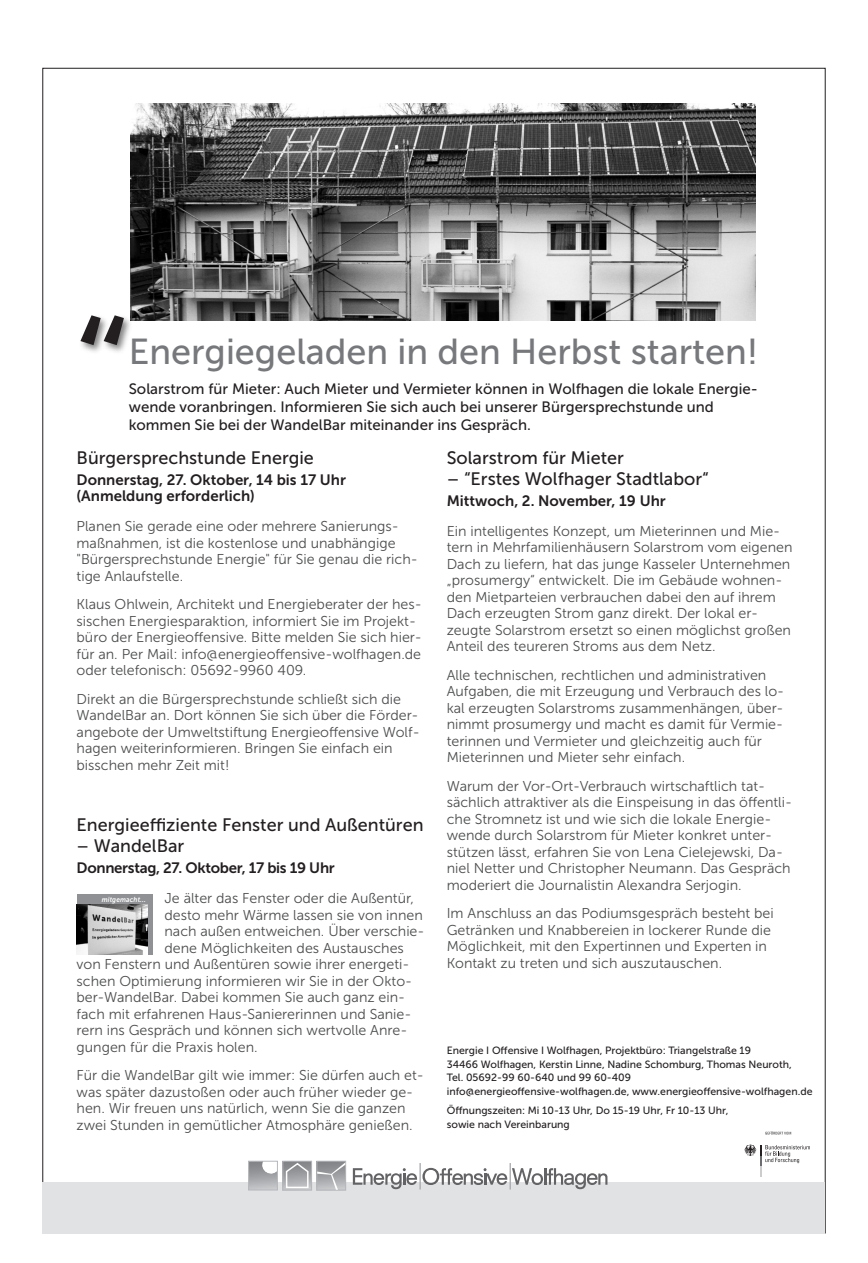
<style>
.page{position:relative;width:868px;height:1263px;background:#fff}
.page>*{position:absolute;margin:0;border:0;box-sizing:border-box;transform-origin:0 0}
.t1{font:800 97.35px "Neuzeit S";color:#231f20}
.t2{font:36px "Museo Sans 500";color:#76787b}
.t3{font:18px "Museo Sans 500";color:#231f20}
.t4{font:15px/18px "Museo Sans 500";color:#231f20}
.t5{font:15px/16.5px "Museo Sans 700";color:#231f20}
.t6{font:15px "Museo Sans 700";letter-spacing:-.02em;color:#231f20}
.t7{font:14.25px/16.5px "Museo Sans 300";color:#4b4c4d}
.t8{font:10.5px/13.5px "Museo Sans 500";color:#231f20}
.t9{font:italic 7.2px "Museo Sans 700";letter-spacing:.025em;color:#fff;scale:.9 1}
</style>
<div class="page">
<div style="left:43px;top:1182px;width:782px;height:51px;background:#e1e2e4"></div>
<svg style="left:744px;top:1144px;width:65px;height:33px"></svg>
<svg style="left:765px;top:1131px;width:26px;height:3px"></svg>
<svg style="left:353px;top:1168px;width:254px;height:21px"></svg>
<hr style="left:419px;top:1163px;width:2px;height:26px;background:#a8a9ad">
<hr style="left:509px;top:1163px;width:2px;height:26px;background:#a8a9ad">
<div style="left:316px;top:1161px;width:30px;height:29px;border:1px solid #b6b7bb"></div>
<svg style="left:317px;top:1162px;width:28px;height:28px"></svg>
<svg style="left:284px;top:1163px;width:26px;height:25px"></svg>
<div style="left:282px;top:1161px;width:30px;height:29px;border:1px solid #b6b7bb"></div>
<svg style="left:284px;top:1164px;width:25px;height:25px"></svg>
<svg style="left:250px;top:1163px;width:26px;height:25px"></svg>
<div style="left:248px;top:1161px;width:30px;height:29px;border:1px solid #b6b7bb"></div>
<img style="left:81px;top:317px;width:122px;height:35px">
<div style="left:77px;top:894px;width:75px;height:61px;background:#8f9194"></div>
<img style="left:77px;top:905px;width:70px;height:50px">
<img style="left:130px;top:103px;width:625px;height:217px">
<h1 class="t1" style="left:75px;top:317px;width:56px">“</h1>
<h2 class="t2" style="left:129px;top:330px;width:631px">Energiegeladen in den Herbst starten!</h2>
<p class="t4" style="left:129px;top:379px;width:630px">Solarstrom für Mieter: Auch Mieter und Vermieter können in Wolfhagen die lokale Energie&shy;wende voranbringen. Informieren Sie sich auch bei unserer Bürgersprechstunde und kommen Sie bei der WandelBar miteinander ins Gespräch.</p>
<p class="t3" style="left:77px;top:447px;width:239px">Bürgersprechstunde Energie</p>
<p class="t5" style="left:77px;top:471px;width:271px">Donnerstag, 27. Oktober, 14 bis 17 Uhr (Anmeldung erforderlich)</p>
<p class="t7" style="left:77px;top:518px;width:343px">Planen Sie gerade eine oder mehrere Sanierungs&shy;maßnahmen, ist die kostenlose und unabhängige "Bürgersprechstunde Energie" für Sie genau die rich&shy;tige Anlaufstelle.</p>
<p class="t7" style="left:77px;top:596px;width:346px">Klaus Ohlwein, Architekt und Energieberater der hes&shy;sischen Energiesparaktion, informiert Sie im Projekt&shy;büro der Energieoffensive. Bitte melden Sie sich hier&shy;für an. Per Mail: info@energieoffensive-wolfhagen.de oder telefonisch: 05692-9960 409.</p>
<p class="t7" style="left:77px;top:690px;width:344px">Direkt an die Bürgersprechstunde schließt sich die WandelBar an. Dort können Sie sich über die Förder&shy;angebote der Umweltstiftung Energieoffensive Wolf&shy;hagen weiterinformieren. Bringen Sie einfach ein bisschen mehr Zeit mit!</p>
<p class="t3" style="left:77px;top:814px;width:348px">Energieeffiziente Fenster und Außentüren</p>
<p class="t3" style="left:77px;top:835px;width:109px">– WandelBar</p>
<p class="t6" style="left:77px;top:859px;width:260px">Donnerstag, 27. Oktober, 17 bis 19 Uhr</p>
<p class="t7" style="left:164px;top:890px;width:251px">Je älter das Fenster oder die Außentür,</p>
<p class="t7" style="left:164px;top:906px;width:260px">desto mehr Wärme lassen sie von innen</p>
<p class="t7" style="left:164px;top:923px;width:261px">nach außen entweichen. Über verschie-</p>
<p class="t7" style="left:164px;top:939px;width:241px">dene Möglichkeiten des Austausches</p>
<p class="t7" style="left:77px;top:956px;width:334px">von Fenstern und Außentüren sowie ihrer energeti-</p>
<p class="t7" style="left:77px;top:972px;width:337px">schen Optimierung informieren wir Sie in der Okto-</p>
<p class="t7" style="left:77px;top:989px;width:330px">ber-WandelBar. Dabei kommen Sie auch ganz ein-</p>
<p class="t7" style="left:77px;top:1005px;width:336px">fach mit erfahrenen Haus-Saniererinnen und Sanie-</p>
<p class="t7" style="left:77px;top:1022px;width:332px">rern ins Gespräch und können sich wertvolle Anre-</p>
<p class="t7" style="left:77px;top:1038px;width:182px">gungen für die Praxis holen.</p>
<p class="t7" style="left:77px;top:1067px;width:349px">Für die WandelBar gilt wie immer: Sie dürfen auch et&shy;was später dazustoßen oder auch früher wieder ge&shy;hen. Wir freuen uns natürlich, wenn Sie die ganzen zwei Stunden in gemütlicher Atmosphäre genießen.</p>
<p class="t9" style="left:102px;top:895px;width:50px">mitgemacht...</p>
<p class="t3" style="left:446px;top:447px;width:179px">Solarstrom für Mieter</p>
<p class="t3" style="left:446px;top:468px;width:263px">– “Erstes Wolfhager Stadtlabor“</p>
<p class="t5" style="left:446px;top:492px;width:220px">Mittwoch, 2. November, 19 Uhr</p>
<p class="t7" style="left:446px;top:522px;width:347px">Ein intelligentes Konzept, um Mieterinnen und Mie&shy;tern in Mehrfamilienhäusern Solarstrom vom eigenen Dach zu liefern, hat das junge Kasseler Unternehmen „prosumergy“ entwickelt. Die im Gebäude wohnen&shy;den Mietparteien verbrauchen dabei den auf ihrem Dach erzeugten Strom ganz direkt. Der lokal er&shy;zeugte Solarstrom ersetzt so einen möglichst großen Anteil des teureren Stroms aus dem Netz.</p>
<p class="t7" style="left:446px;top:666px;width:339px">Alle technischen, rechtlichen und administrativen Aufgaben, die mit Erzeugung und Verbrauch des lo&shy;kal erzeugten Solarstroms zusammenhängen, über&shy;nimmt prosumergy und macht es damit für Vermie&shy;terinnen und Vermieter und gleichzeitig auch für Mieterinnen und Mieter sehr einfach.</p>
<p class="t7" style="left:446px;top:777px;width:347px">Warum der Vor-Ort-Verbrauch wirtschaftlich tat&shy;sächlich attraktiver als die Einspeisung in das öffentli&shy;che Stromnetz ist und wie sich die lokale Energie&shy;wende durch Solarstrom für Mieter konkret unter&shy;stützen lässt, erfahren Sie von Lena Cielejewski, Da&shy;niel Netter und Christopher Neumann. Das Gespräch moderiert die Journalistin Alexandra Serjogin.</p>
<p class="t7" style="left:446px;top:905px;width:328px">Im Anschluss an das Podiumsgespräch besteht bei Getränken und Knabbereien in lockerer Runde die Möglichkeit, mit den Expertinnen und Experten in Kontakt zu treten und sich auszutauschen.</p>
<p class="t8" style="left:446px;top:1044px;width:367px">Energie I Offensive I Wolfhagen, Projektbüro: Triangelstraße 19<br>34466 Wolfhagen, Kerstin Linne, Nadine Schomburg, Thomas Neuroth,<br>Tel. 05692-99 60-640 und 99 60-409 info@energieoffensive-wolfhagen.de, www.energieoffensive-wolfhagen.de</p>
<p class="t8" style="left:446px;top:1104px;width:283px">Öffnungszeiten: Mi 10-13 Uhr, Do 15-19 Uhr, Fr 10-13 Uhr, sowie nach Vereinbarung</p>
</div>
